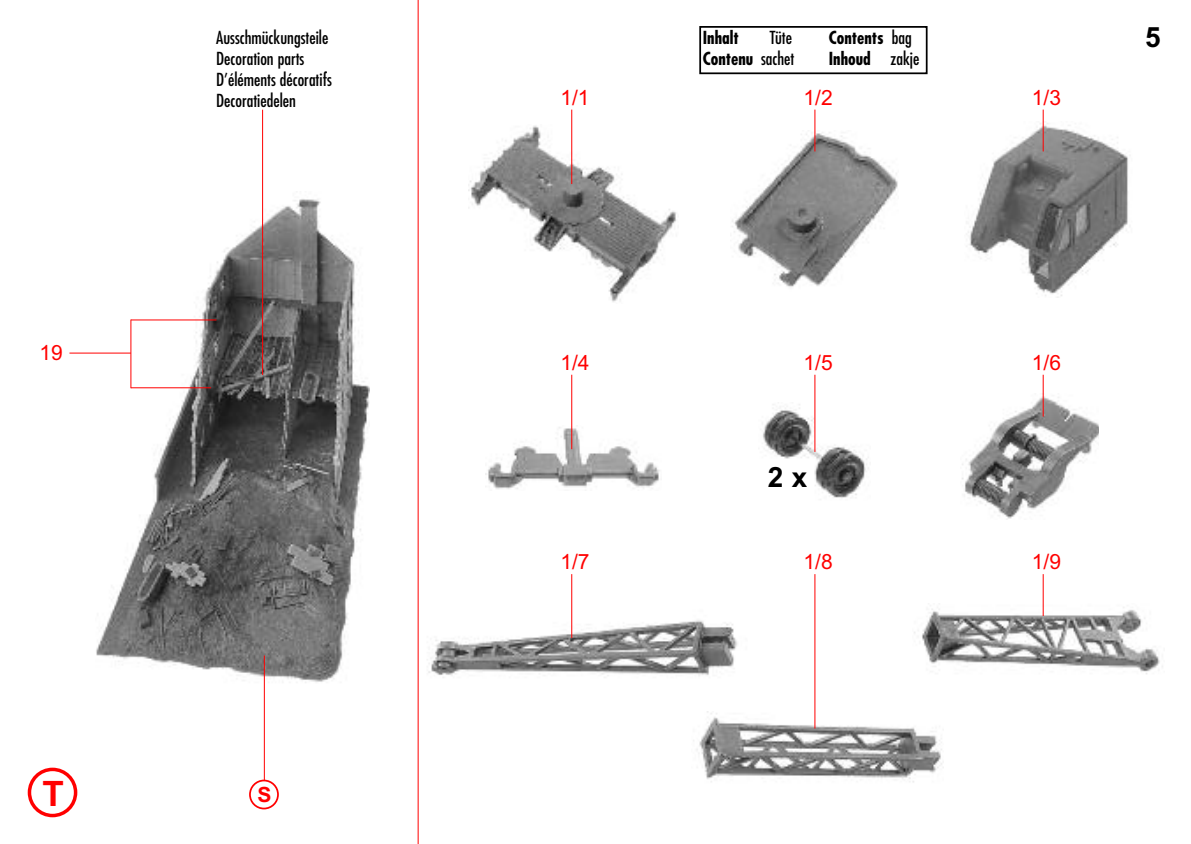
<style>
.page{position:relative;width:1191px;height:844px;background:#fff}
.page>*{position:absolute;margin:0;border:0;box-sizing:border-box;transform-origin:0 0}
.t1{font:700 35px "Arial";color:#f00}
.t2{font:700 28px "Arial";color:#000}
.t3{font:21px "Arial";color:#f00}
.t4{font:700 21px "Arial";color:#f00}
.t5{font:condensed 17.5px/21px "Futura Std";color:#000}
.t6{font:700 condensed 17.5px "Futura Std";color:#000}
.s1{font-weight:400}
</style>
<div class="page">
<hr style="left:418px;top:0;width:1px;height:843px;background:#f00">
<img style="left:468px;top:124px;width:208px;height:178px">
<hr style="left:571px;top:110px;width:1px;height:74px;background:#f00">
<img style="left:763px;top:402px;width:106px;height:96px">
<img style="left:485px;top:425px;width:175px;height:64px">
<img style="left:732px;top:130px;width:166px;height:158px">
<img style="left:966px;top:121px;width:162px;height:177px">
<img style="left:962px;top:394px;width:136px;height:125px">
<img style="left:914px;top:603px;width:249px;height:71px">
<img style="left:693px;top:711px;width:249px;height:72px">
<img style="left:428px;top:608px;width:310px;height:70px">
<img style="left:95px;top:192px;width:274px;height:505px">
<svg style="left:28px;top:767px;width:49px;height:50px"></svg>
<svg style="left:249px;top:779px;width:30px;height:30px"></svg>
<hr style="left:814px;top:110px;width:1px;height:41px;background:#f00">
<hr style="left:1042px;top:110px;width:1px;height:41px;background:#f00">
<hr style="left:571px;top:374px;width:1px;height:75px;background:#f00">
<hr style="left:814px;top:374px;width:1px;height:78px;background:#f00">
<hr style="left:1042px;top:374px;width:1px;height:42px;background:#f00">
<hr style="left:571px;top:574px;width:1px;height:64px;background:#f00">
<hr style="left:814px;top:574px;width:1px;height:154px;background:#f00">
<hr style="left:1042px;top:574px;width:1px;height:42px;background:#f00">
<hr style="left:131px;top:319px;width:85px;height:1px;background:#f00">
<hr style="left:69px;top:352px;width:62px;height:1px;background:#f00">
<hr style="left:131px;top:387px;width:80px;height:1px;background:#f00">
<hr style="left:130px;top:319px;width:1px;height:69px;background:#f00">
<hr style="left:264px;top:655px;width:1px;height:124px;background:#f00">
<hr style="left:262px;top:110px;width:1px;height:265px;background:#f00">
<div style="left:699px;top:26px;width:228px;height:48px;border:2px solid #000"></div>
<p class="t5" style="left:216px;top:28px;width:117px">Ausschmückungsteile<br>Decoration parts<br>D’éléments décoratifs<br>Decoratiedelen</p>
<p class="t6" style="left:703px;top:30px;width:37px">Inhalt</p>
<p class="t5" style="left:769px;top:28px;width:24px">Tüte</p>
<p class="t6" style="left:829px;top:30px;width:84px">Contents <span class="s1">bag</span></p>
<p class="t6" style="left:703px;top:51px;width:93px">Contenu <span class="s1">sachet</span></p>
<p class="t6" style="left:829px;top:51px;width:92px">Inhoud <span class="s1">zakje</span></p>
<p class="t3" style="left:560px;top:85px;width:31px">1/1</p>
<p class="t3" style="left:803px;top:85px;width:31px">1/2</p>
<p class="t3" style="left:1032px;top:85px;width:31px">1/3</p>
<h2 class="t2" style="left:1145px;top:21px;width:17px">5</h2>
<p class="t3" style="left:40px;top:340px;width:25px">19</p>
<h1 class="t1" style="left:43px;top:772px;width:23px">T</h1>
<p class="t4" style="left:257px;top:781px;width:16px">S</p>
<p class="t3" style="left:560px;top:350px;width:31px">1/4</p>
<p class="t3" style="left:803px;top:350px;width:31px">1/5</p>
<p class="t3" style="left:1032px;top:350px;width:31px">1/6</p>
<h2 class="t2" style="left:767px;top:460px;width:41px">2 x</h2>
<p class="t3" style="left:560px;top:549px;width:31px">1/7</p>
<p class="t3" style="left:803px;top:549px;width:31px">1/8</p>
<p class="t3" style="left:1032px;top:549px;width:31px">1/9</p>
</div>
